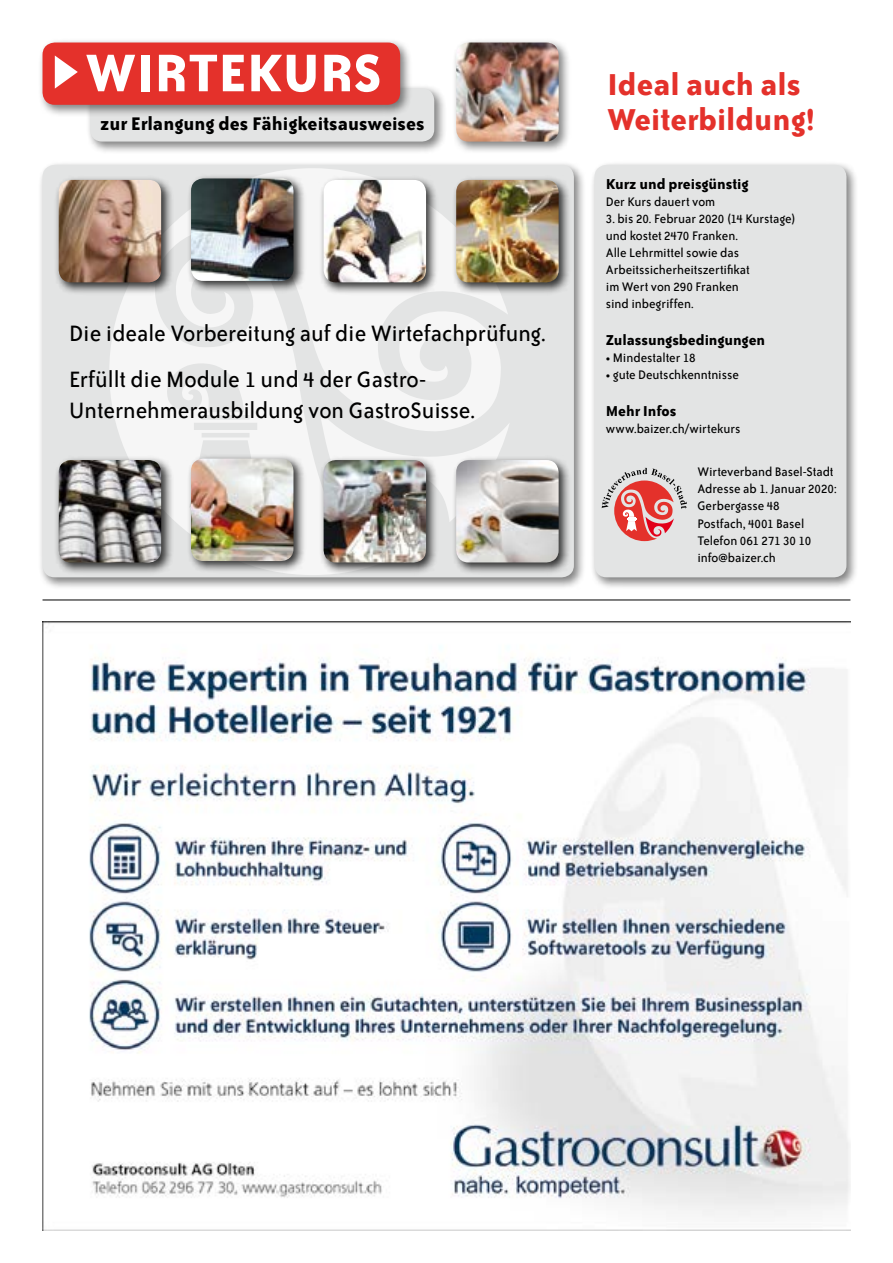
<style>
.page{position:relative;width:893px;height:1263px;background:#fff}
.page>*{position:absolute;margin:0;border:0;box-sizing:border-box;transform-origin:0 0}
.t1{font:700 60.75px "Bailey Sans ITC";letter-spacing:-.005em;color:#fff}
.t2{font:700 34.65px/34.7px "Bailey Sans ITC";color:#e4312b}
.t3{font:25.5px/45.6px "Bailey Sans ITC";color:#000}
.t4{font:700 21px "Bailey Sans ITC";color:#000}
.t5{font:700 16.5px "Bailey Sans ITC";letter-spacing:-.005em;color:#000}
.t6{font:14.25px/17.1px "Bailey Sans ITC";letter-spacing:-.005em;color:#000}
.s1{font-weight:700}
</style>
<div class="page">
<img style="left:43px;top:622px;width:807px;height:608px">
<div style="left:85px;top:84px;width:362px;height:70px;background:#000;opacity:.5"></div>
<div style="left:90px;top:88px;width:344px;height:54px;background:#e3e4e4;border-radius:12px"></div>
<div style="left:38px;top:38px;width:375px;height:79px;background:#000;opacity:.5"></div>
<div style="left:43px;top:43px;width:357px;height:62px;background:#e4312b;border-radius:12px"></div>
<svg style="left:55px;top:55px;width:23px;height:34px"></svg>
<div style="left:38px;top:160px;width:549px;height:429px;background:#000;opacity:.5"></div>
<div style="left:43px;top:165px;width:531px;height:412px;background:#e3e4e4;border-radius:12px"></div>
<div style="left:451px;top:38px;width:120px;height:115px;background:#000;opacity:.5"></div>
<img style="left:456px;top:43px;width:103px;height:99px">
<div style="left:590px;top:160px;width:268px;height:429px;background:#000;opacity:.5"></div>
<div style="left:594px;top:165px;width:252px;height:412px;background:#e3e4e4;border-radius:12px"></div>
<svg style="left:109px;top:168px;width:400px;height:407px;fill:#f6f6f6"></svg>
<div style="left:54px;top:455px;width:120px;height:120px;background:#000;opacity:.8"></div>
<img style="left:59px;top:460px;width:102px;height:102px">
<div style="left:186px;top:454px;width:120px;height:120px;background:#000;opacity:.8"></div>
<img style="left:191px;top:459px;width:102px;height:102px">
<div style="left:319px;top:455px;width:120px;height:120px;background:#000;opacity:.8"></div>
<img style="left:324px;top:460px;width:102px;height:102px">
<div style="left:451px;top:455px;width:120px;height:120px;background:#000;opacity:.8"></div>
<img style="left:456px;top:460px;width:103px;height:102px">
<div style="left:54px;top:175px;width:120px;height:120px;background:#000;opacity:.8"></div>
<img style="left:59px;top:180px;width:102px;height:102px">
<div style="left:186px;top:174px;width:120px;height:120px;background:#000;opacity:.8"></div>
<img style="left:191px;top:178px;width:102px;height:103px">
<div style="left:319px;top:175px;width:120px;height:120px;background:#000;opacity:.8"></div>
<img style="left:324px;top:180px;width:102px;height:102px">
<div style="left:451px;top:175px;width:120px;height:120px;background:#000;opacity:.8"></div>
<img style="left:456px;top:180px;width:103px;height:102px">
<svg style="left:602px;top:468px;width:85px;height:73px"></svg>
<hr style="left:43px;top:600px;width:807px;height:1px;background:#000">
<h1 class="t1" style="left:85px;top:40px;width:298px">WIRTEKURS</h1>
<h3 class="t4" style="left:100px;top:112px;width:326px">zur Erlangung des Fähigkeitsausweises</h3>
<h3 class="t3" style="left:69px;top:311px;width:478px">Die ideale Vorbereitung auf die Wirtefachprüfung.<br>Erfüllt die Module 1 und 4 der Gastro-</h3>
<h3 class="t3" style="left:69px;top:388px;width:407px">Unternehmerausbildung von GastroSuisse.</h3>
<h2 class="t2" style="left:607px;top:67px;width:209px">Ideal auch als<br>Weiterbildung!</h2>
<p class="t5" style="left:606px;top:175px;width:144px">Kurz und preisgünstig</p>
<p class="t6" style="left:606px;top:193px;width:111px">Der Kurs dauert vom</p>
<p class="t6" style="left:606px;top:210px;width:191px">3. bis 20. Februar 2020 (14 Kurstage) und kostet 2470 Franken.<br>Alle Lehrmittel sowie das<br>Arbeitssicherheitszertifikat<br>im Wert von 290 Franken<br>sind inbegriffen.</p>
<p class="t5" style="left:606px;top:331px;width:161px">Zulassungsbedingungen</p>
<p class="t6" style="left:606px;top:350px;width:91px"><span class="s1">•</span> Mindestalter 18</p>
<p class="t6" style="left:606px;top:367px;width:135px"><span class="s1">•</span> gute Deutschkenntnisse</p>
<p class="t5" style="left:606px;top:402px;width:72px">Mehr Infos</p>
<p class="t6" style="left:606px;top:421px;width:136px">www.baizer.ch/wirtekurs</p>
<p class="t6" style="left:697px;top:464px;width:141px">Wirteverband Basel-Stadt<br>Adresse ab 1. Januar 2020:<br>Gerbergasse 48<br>Postfach, 4001 Basel<br>Telefon 061 271 30 10 info@baizer.ch</p>
</div>
